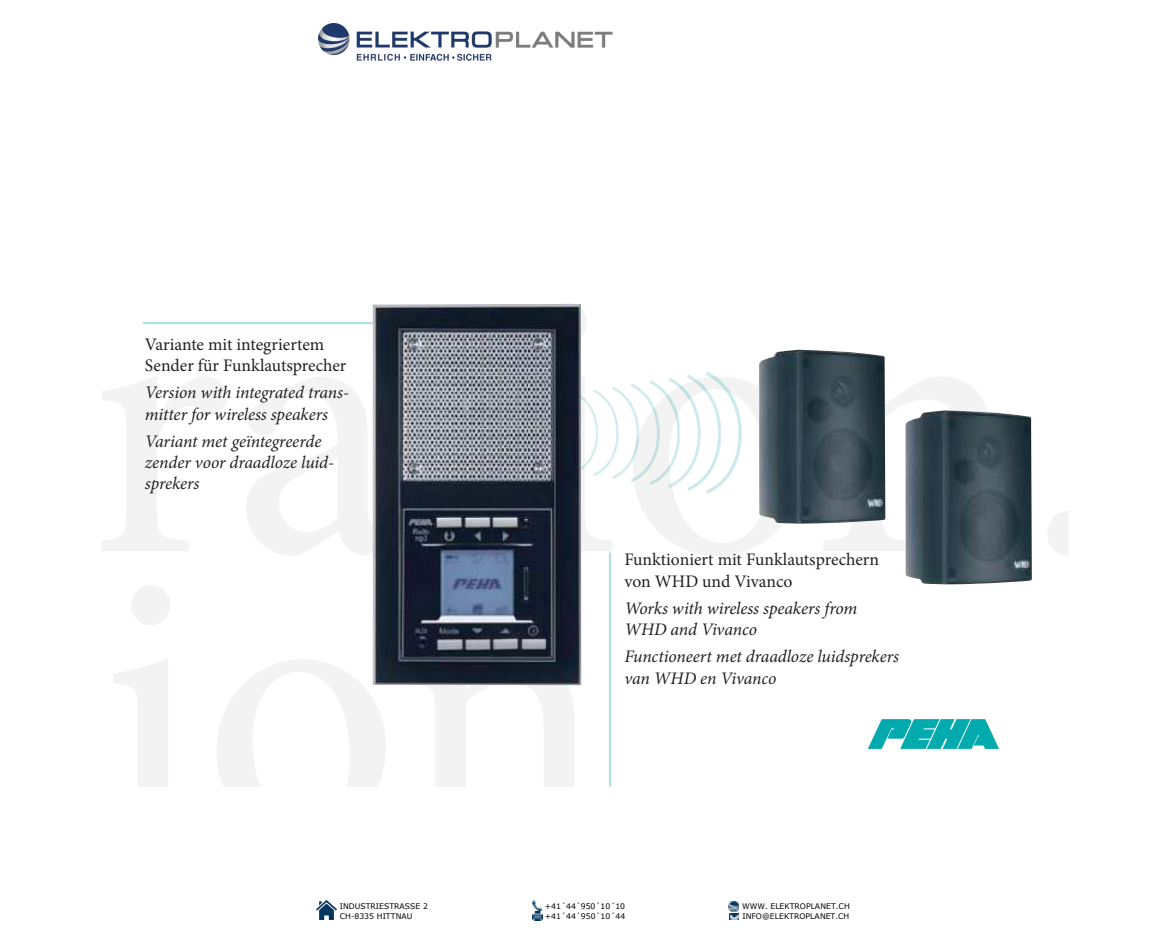
<style>
.page{position:relative;width:1170px;height:933px;background:#fff}
.page>*{position:absolute;margin:0;border:0;box-sizing:border-box;transform-origin:0 0}
.t1{font:italic 17.5px/21.2px "Minion Pro";letter-spacing:-.005em;color:#231f20}
.t2{font:17.5px/21.2px "Minion Pro";color:#231f20}
.t3{font:7.75px "Verdana";letter-spacing:.005em;color:#000}
</style>
<div class="page">
<img style="left:318px;top:24px;width:295px;height:37px">
<svg style="left:532px;top:900px;width:10px;height:20px"></svg>
<svg style="left:729px;top:901px;width:10px;height:18px"></svg>
<img style="left:317px;top:900px;width:20px;height:19px">
<hr style="left:143px;top:322px;width:329px;height:2px;background:#b1e0e1">
<img style="left:759px;top:350px;width:126px;height:173px">
<img style="left:905px;top:410px;width:127px;height:174px">
<svg style="left:581px;top:372px;width:161px;height:122px"></svg>
<img style="left:373px;top:304px;width:208px;height:381px">
<svg style="left:869px;top:719px;width:129px;height:29px;background:#32babd"></svg>
<hr style="left:609px;top:552px;width:2px;height:234px;background:#b1e0e1">
<p class="t2" style="left:145px;top:335px;width:203px">Variante mit integriertem<br>Sender für Funklautsprecher</p>
<p class="t1" style="left:145px;top:383px;width:206px">Version with integrated trans&shy;mitter for wireless speakers</p>
<p class="t1" style="left:145px;top:432px;width:191px">Variant met geïntegreerde zender voor draadloze luid&shy;sprekers</p>
<p class="t2" style="left:624px;top:550px;width:256px">Funktioniert mit Funklautsprechern von WHD und Vivanco</p>
<p class="t1" style="left:624px;top:599px;width:235px">Works with wireless speakers from<br>WHD and Vivanco</p>
<p class="t1" style="left:624px;top:647px;width:276px">Functioneert met draadloze luidsprekers van WHD en Vivanco</p>
<p class="t3" style="left:340px;top:901px;width:90px">INDUSTRIESTRASSE 2</p>
<p class="t3" style="left:545px;top:901px;width:82px">+41´44´950´10´10</p>
<p class="t3" style="left:742px;top:901px;width:109px">WWW. ELEKTROPLANET.CH</p>
<p class="t3" style="left:340px;top:911px;width:74px">CH-8335 HITTNAU</p>
<p class="t3" style="left:545px;top:911px;width:82px">+41´44´950´10´44</p>
<p class="t3" style="left:743px;top:911px;width:108px">INFO@ELEKTROPLANET.CH</p>
</div>
